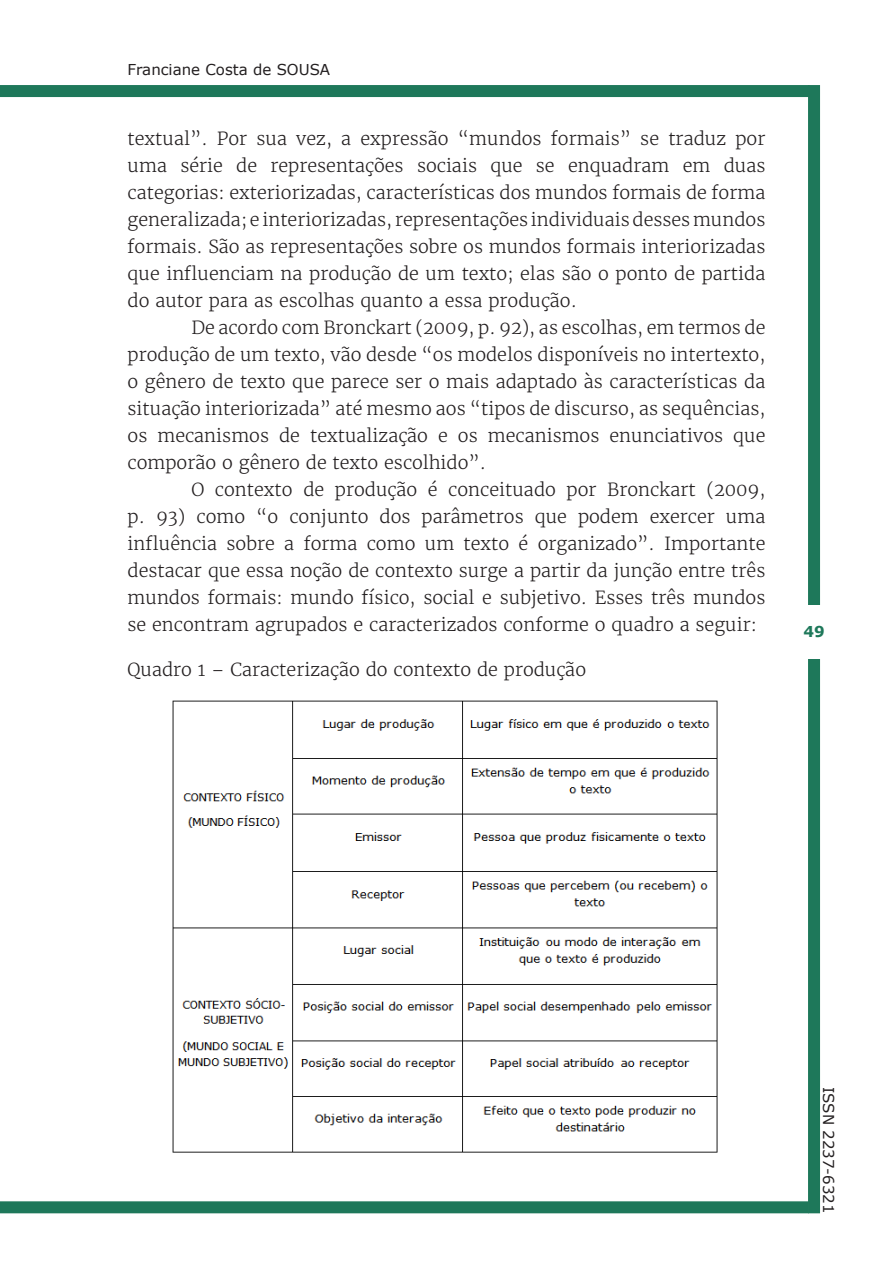
<style>
.page{position:relative;width:893px;height:1263px;background:#fff}
.page>*{position:absolute;margin:0;border:0;box-sizing:border-box;transform-origin:0 0}
.t1{font:300 18px/27px "Merriweather";color:#231f20;text-align:justify}
.t2{font:15px "Verdana";color:#231f20}
.t3{font:700 15px "Verdana";color:#1e785a}
</style>
<div class="page">
<div style="left:0;top:85px;width:810px;height:12px;background:#1e785a"></div>
<div style="left:808px;top:85px;width:12px;height:1128px;background:#1e785a"></div>
<div style="left:0;top:1201px;width:809px;height:12px;background:#1e785a"></div>
<div style="left:789px;top:605px;width:51px;height:53px;background:#fff"></div>
<img style="left:172px;top:700px;width:546px;height:453px">
<p class="t2" style="left:128px;top:59px;width:204px">Franciane Costa de SOUSA</p>
<p class="t1" style="left:128px;top:125px;width:639px">textual”. Por sua vez, a expressão “mundos formais” se traduz por uma série de representações sociais que se enquadram em duas categorias: exteriorizadas, características dos mundos formais de forma generalizada; e interiorizadas, representações individuais desses mundos formais. São as representações sobre os mundos formais interiorizadas que influenciam na produção de um texto; elas são o ponto de partida do autor para as escolhas quanto a essa produção.</p>
<p class="t1" style="left:128px;top:314px;width:639px;text-indent:64px">De acordo com Bronckart (2009, p. 92), as escolhas, em termos de produção de um texto, vão desde “os modelos disponíveis no intertexto, o gênero de texto que parece ser o mais adaptado às características da situação interiorizada” até mesmo aos “tipos de discurso, as sequências, os mecanismos de textualização e os mecanismos enunciativos que comporão o gênero de texto escolhido”.</p>
<p class="t1" style="left:128px;top:476px;width:639px;text-indent:64px">O contexto de produção é conceituado por Bronckart (2009, p. 93) como “o conjunto dos parâmetros que podem exercer uma influência sobre a forma como um texto é organizado”. Importante destacar que essa noção de contexto surge a partir da junção entre três mundos formais: mundo físico, social e subjetivo. Esses três mundos se encontram agrupados e caracterizados conforme o quadro a seguir:</p>
<p class="t1" style="left:128px;top:656px;width:460px">Quadro 1 – Caracterização do contexto de produção</p>
<p class="t3" style="left:804px;top:621px;width:23px">49</p>
<p class="t2" style="left:839px;top:1087px;width:128px;rotate:90deg">ISSN 2237-6321</p>
</div>
